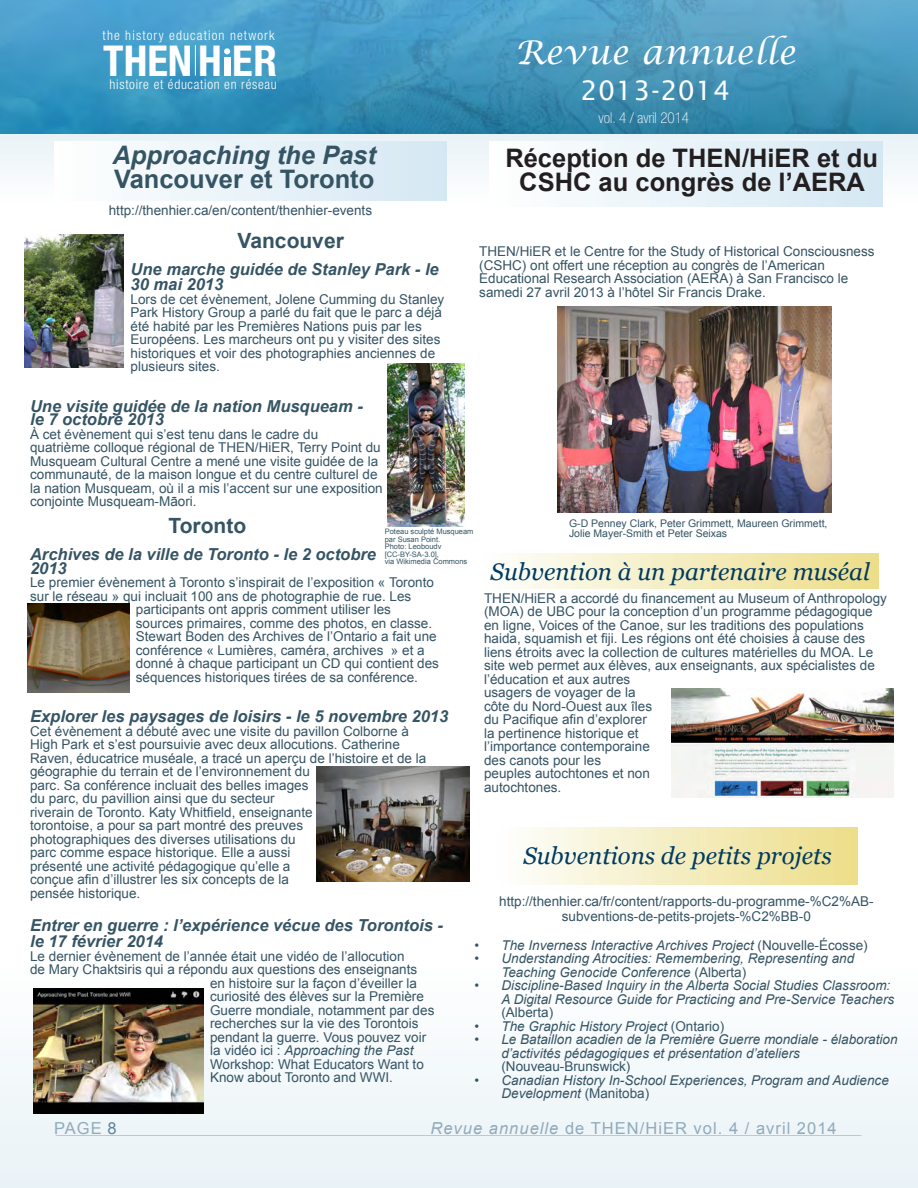
<style>
.page{position:relative;width:918px;height:1188px;background:#fff}
.page>*{position:absolute;margin:0;border:0;box-sizing:border-box;transform-origin:0 0}
.t1{font:700 condensed 42.6px "Helvetica Neue";color:#fff}
.t2{font:italic 33px "Lucida Calligraphy";letter-spacing:.02em;color:#fff}
.t3{font:27px "Lucida Sans";letter-spacing:.02em;color:#fff}
.t4{font:700 25.5px/24px "Arial";color:#231f20;text-align:center}
.t5{font:italic 700 25.5px "Arial";color:#355464}
.t6{font:700 25.5px "Arial";color:#355464}
.t7{font:italic 24px "Georgia";color:#003b62}
.t8{font:700 21px "Arial";color:#355464}
.t9{font:italic 700 16.5px/15px "Arial";color:#355464}
.t10{font:16.5px "Arial";letter-spacing:.06em;color:#91aabb}
.t11{font:100 condensed 15px "Helvetica Neue";color:#fff}
.t12{font:13.5px/13.5px "Arial";color:#355464}
.t13{font:italic 13.5px/13.5px "Arial";color:#355464}
.t14{font:300 condensed 13.35px "Helvetica Neue";letter-spacing:.05em;color:#fff}
.t15{font:300 condensed 13.35px "Helvetica Neue";letter-spacing:.07em;color:#fff}
.t16{font:10.5px "Arial";color:#355464}
.t17{font:7.5px/7.5px "Arial";color:#355464}
.s1{font-style:normal}
.s2{color:#5e849c}
.s3{font-style:italic}
</style>
<div class="page">
<div style="left:0;top:963px;width:918px;height:225px;background:#f3f8fa"></div>
<hr style="left:56px;top:1135px;width:805px;height:1px;background:#003b62">
<svg style="left:0;top:134px;width:918px;height:67px"></svg>
<img style="left:0;top:0;width:918px;height:134px">
<hr style="left:195px;top:45px;width:1px;height:30px;background:#fff">
<div style="left:224px;top:57px;width:6px;height:18px;background:#fff"></div>
<svg style="left:224px;top:48px;width:6px;height:6px"></svg>
<div style="left:501px;top:827px;width:357px;height:57px;background:linear-gradient(to right,#fdfefc,#eddd88)"></div>
<div style="left:54px;top:141px;width:393px;height:59px;background:linear-gradient(to right,#fefefe,#d5e7f3)"></div>
<img style="left:24px;top:234px;width:100px;height:134px">
<img style="left:28px;top:603px;width:101px;height:89px">
<img style="left:316px;top:766px;width:153px;height:115px">
<img style="left:33px;top:988px;width:171px;height:125px">
<div style="left:484px;top:554px;width:394px;height:35px;background:linear-gradient(to right,#fdfefc,#eddd89)"></div>
<img style="left:671px;top:688px;width:222px;height:110px">
<div style="left:490px;top:141px;width:393px;height:65px;background:linear-gradient(to right,#fefefe,#d5e7f3)"></div>
<img style="left:558px;top:307px;width:274px;height:205px">
<img style="left:387px;top:364px;width:78px;height:162px">
<p class="t15" style="left:103px;top:27px;width:174px">the history education network</p>
<p class="t14" style="left:110px;top:77px;width:169px">histoire et éducation en réseau</p>
<h1 class="t1" style="left:103px;top:35px;width:176px">THENH ER</h1>
<p class="t2" style="left:515px;top:33px;width:282px">Revue annuelle</p>
<p class="t3" style="left:581px;top:75px;width:151px">2013-2014</p>
<p class="t11" style="left:598px;top:109px;width:92px">vol. 4 / avril 2014</p>
<p class="t5" style="left:112px;top:138px;width:265px">Approaching the Past</p>
<p class="t6" style="left:114px;top:162px;width:262px">Vancouver et Toronto</p>
<p class="t12" style="left:109px;top:204px;width:265px">http://thenhier.ca/en/content/thenhier-events</p>
<p class="t8" style="left:238px;top:227px;width:108px">Vancouver</p>
<p class="t9" style="left:131px;top:262px;width:310px">Une marche guidée de Stanley Park - le<br>30 mai 2013</p>
<p class="t12" style="left:131px;top:292px;width:315px">Lors de cet évènement, Jolene Cumming du Stanley Park History Group a parlé du fait que le parc a déjà été habité par les Premières Nations puis par les Européens. Les marcheurs ont pu y visiter des sites historiques et voir des photographies anciennes de plusieurs sites.</p>
<p class="t9" style="left:30px;top:399px;width:334px">Une visite guidée de la nation Musqueam -</p>
<p class="t9" style="left:30px;top:412px;width:135px">le 7 octobre 2013</p>
<p class="t12" style="left:30px;top:427px;width:354px">À cet évènement qui s’est tenu dans le cadre du<br>quatrième colloque régional de THEN/HiER, Terry Point du Musqueam Cultural Centre a mené une visite guidée de la communauté, de la maison longue et du centre culturel de la nation Musqueam, où il a mis l’accent sur une exposition conjointe Musqueam-Māori.</p>
<p class="t8" style="left:169px;top:512px;width:79px">Toronto</p>
<p class="t9" style="left:30px;top:548px;width:347px;line-height:13.5px">Archives de la ville de Toronto - le 2 octobre<br>2013</p>
<p class="t12" style="left:30px;top:576px;width:405px">Le premier évènement à Toronto s’inspirait de l’exposition « Toronto</p>
<p class="t12" style="left:30px;top:589px;width:383px">sur le réseau » qui incluait 100 ans de photographie de rue. Les</p>
<p class="t12" style="left:136px;top:603px;width:257px">participants ont appris comment utiliser les</p>
<p class="t12" style="left:136px;top:616px;width:298px">sources primaires, comme des photos, en classe.</p>
<p class="t12" style="left:136px;top:630px;width:302px">Stewart Boden des Archives de l’Ontario a fait une</p>
<p class="t12" style="left:136px;top:643px;width:290px">conférence « Lumières, caméra, archives » et a</p>
<p class="t12" style="left:136px;top:657px;width:305px">donné à chaque participant un CD qui contient des</p>
<p class="t12" style="left:136px;top:670px;width:284px">séquences historiques tirées de sa conférence.</p>
<p class="t9" style="left:30px;top:709px;width:420px">Explorer les paysages de loisirs - le 5 novembre 2013</p>
<p class="t12" style="left:30px;top:724px;width:398px">Cet évènement a débuté avec une visite du pavillon Colborne à High Park et s’est poursuivie avec deux allocutions. Catherine Raven, éducatrice muséale, a tracé un aperçu de l’histoire et de la géographie du terrain et de l’environnement du<br>parc. Sa conférence incluait des belles images<br>du parc, du pavillion ainsi que du secteur<br>riverain de Toronto. Katy Whitfield, enseignante<br>torontoise, a pour sa part montré des preuves<br>photographiques des diverses utilisations du<br>parc comme espace historique. Elle a aussi<br>présenté une activité pédagogique qu’elle a<br>conçue afin d’illustrer les six concepts de la<br>pensée historique.</p>
<p class="t9" style="left:30px;top:917px;width:414px;line-height:16.5px">Entrer en guerre : l’expérience vécue des Torontois - le 17 février 2014</p>
<p class="t12" style="left:30px;top:949px;width:376px">Le dernier évènement de l’année était une vidéo de l’allocution</p>
<p class="t12" style="left:30px;top:963px;width:389px">de Mary Chaktsiris qui a répondu aux questions des enseignants</p>
<p class="t12" style="left:210px;top:976px;width:209px">en histoire sur la façon d’éveiller la</p>
<p class="t12" style="left:210px;top:990px;width:215px">curiosité des élèves sur la Première</p>
<p class="t12" style="left:210px;top:1003px;width:226px">Guerre mondiale, notamment par des</p>
<p class="t12" style="left:210px;top:1017px;width:210px">recherches sur la vie des Torontois</p>
<p class="t12" style="left:210px;top:1030px;width:218px">pendant la guerre. Vous pouvez voir</p>
<p class="t13" style="left:210px;top:1044px;width:205px"><span class="s1">la vidéo ici :</span> Approaching the Past</p>
<p class="t12" style="left:210px;top:1057px;width:215px">Workshop: What Educators Want to</p>
<p class="t12" style="left:210px;top:1071px;width:184px">Know about Toronto and WWI.</p>
<p class="t4" style="left:505px;top:147px;width:374px">Réception de THEN/HiER et du<br>CSHC au congrès de l’AERA</p>
<p class="t12" style="left:479px;top:245px;width:397px">THEN/HiER et le Centre for the Study of Historical Consciousness (CSHC) ont offert une réception au congrès de l’American Educational Research Association (AERA) à San Francisco le samedi 27 avril 2013 à l’hôtel Sir Francis Drake.</p>
<p class="t16" style="left:569px;top:516px;width:260px">G-D Penney Clark, Peter Grimmett, Maureen Grimmett,</p>
<p class="t16" style="left:569px;top:527px;width:160px">Jolie Mayer-Smith et Peter Seixas</p>
<p class="t17" style="left:385px;top:528px;width:90px">Poteau sculpté Musqueam par Susan Point.</p>
<p class="t17" style="left:385px;top:543px;width:58px">Photo: Leoboudv</p>
<p class="t17" style="left:385px;top:550px;width:56px">[CC-BY-SA-3.0],</p>
<p class="t17" style="left:385px;top:558px;width:84px">via Wikimedia Commons</p>
<p class="t7" style="left:491px;top:556px;width:381px">Subvention à un partenaire muséal</p>
<p class="t12" style="left:484px;top:592px;width:404px">THEN/HiER a accordé du financement au Museum of Anthropology (MOA) de UBC pour la conception d’un programme pédagogique en ligne, Voices of the Canoe, sur les traditions des populations haida, squamish et fiji. Les régions ont été choisies à cause des liens étroits avec la collection de cultures matérielles du MOA. Le site web permet aux élèves, aux enseignants, aux spécialistes de l’éducation et aux autres<br>usagers de voyager de la<br>côte du Nord-Ouest aux îles<br>du Pacifique afin d’explorer<br>la pertinence historique et<br>l’importance contemporaine<br>des canots pour les<br>peuples autochtones et non<br>autochtones.</p>
<p class="t7" style="left:523px;top:840px;width:310px">Subventions de petits projets</p>
<p class="t12" style="left:499px;top:894px;width:376px;line-height:15px;text-align:center">http://thenhier.ca/fr/content/rapports-du-programme-%C2%AB&shy;subventions-de-petits-projets-%C2%BB-0</p>
<p class="t13" style="left:474px;top:938px;width:395px">• The Inverness Interactive Archives Project <span class="s1">(Nouvelle-Écosse)</span></p>
<p class="t13" style="left:501px;top:952px;width:354px;text-indent:-27px">• Understanding Atrocities: Remembering, Representing and<br>Teaching Genocide Conference <span class="s1">(Alberta)</span></p>
<p class="t13" style="left:501px;top:979px;width:394px;text-indent:-27px">• Discipline-Based Inquiry in the Alberta Social Studies Classroom:<br>A Digital Resource Guide for Practicing and Pre-Service Teachers <span class="s1">(Alberta)</span></p>
<p class="t13" style="left:474px;top:1019px;width:251px">• The Graphic History Project <span class="s1">(Ontario)</span></p>
<p class="t13" style="left:501px;top:1033px;width:398px;text-indent:-27px">• Le Bataillon acadien de la Première Guerre mondiale - élaboration d’activités pédagogiques et présentation d’ateliers <span class="s1">(Nouveau-Brunswick)</span></p>
<p class="t13" style="left:501px;top:1073px;width:389px;text-indent:-27px">• Canadian History In-School Experiences, Program and Audience<br>Development <span class="s1">(Manitoba)</span></p>
<p class="t10" style="left:54px;top:1117px;width:64px">PAGE <span class="s2">8</span></p>
<p class="t10" style="left:430px;top:1117px;width:408px"><span class="s3">Revue annuelle</span> de THEN/HiER vol. 4 / avril 2014</p>
</div>
